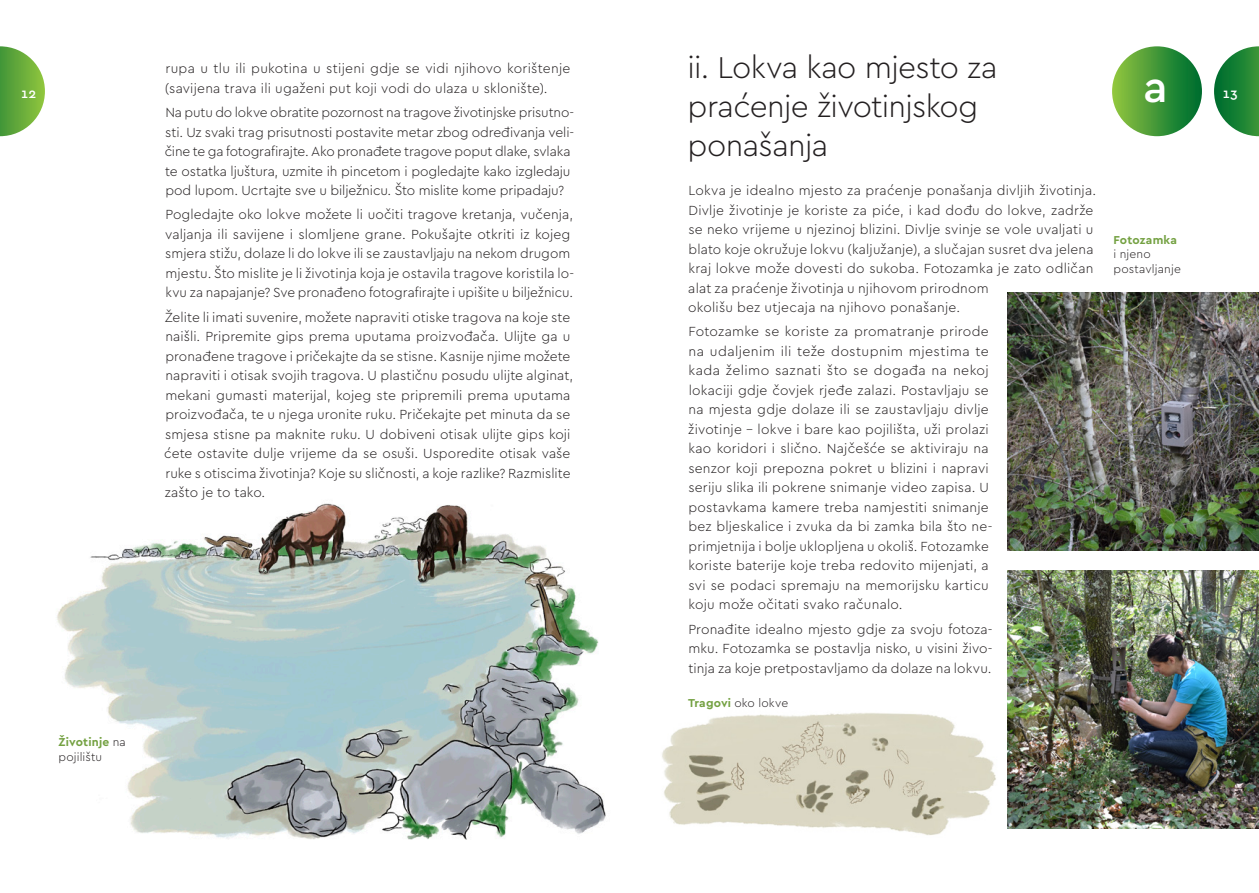
<style>
.page{position:relative;width:1259px;height:893px;background:#fff}
.page>*{position:absolute;margin:0;border:0;box-sizing:border-box;transform-origin:0 0}
.t1{font:500 45px "Cera PRO";color:#fff}
.t2{font:300 31.5px/39px "Cera PRO";letter-spacing:-.02em;color:#231f20}
.t3{font:300 13.8px/19.5px "Cera PRO";letter-spacing:.01em;color:#231f20}
.t4{font:300 13.8px/19.5px "Cera PRO";letter-spacing:-.01em;color:#231f20}
.t5{font:500 13.8px "Cera PRO";color:#fff}
.t6{font:300 12px/14.7px "Cera PRO";letter-spacing:.01em;color:#231f20}
.t7{font:700 12px "Cera PRO";letter-spacing:.01em;color:#74a142}
.s1{font-weight:700;color:#74a142}
</style>
<div class="page">
<svg style="left:1214px;top:46px;width:45px;height:90px"></svg>
<svg style="left:0;top:46px;width:45px;height:90px"></svg>
<div style="left:1112px;top:46px;width:90px;height:90px;background:linear-gradient(to right,#92c541,#006d31);border-radius:45px"></div>
<img style="left:57px;top:503px;width:549px;height:337px">
<img style="left:1007px;top:292px;width:252px;height:259px">
<img style="left:1007px;top:570px;width:252px;height:259px">
<img style="left:662px;top:713px;width:334px;height:122px">
<h2 class="t2" style="left:687px;top:47px;width:311px">ii. Lokva kao mjesto za praćenje životinjskog ponašanja</h2>
<p class="t3" style="left:688px;top:180px;width:409px">Lokva je idealno mjesto za praćenje ponašanja divljih životinja.<br>Divlje životinje je koriste za piće, i kad dođu do lokve, zadrže se neko vrijeme u njezinoj blizini. Divlje svinje se vole uvaljati u blato koje okružuje lokvu (kaljužanje), a slučajan susret dva jelena kraj lokve može dovesti do sukoba. Fotozamka je zato odličan alat za praćenje životinja u njihovom prirodnom<br>okolišu bez utjecaja na njihovo ponašanje.</p>
<p class="t3" style="left:688px;top:321px;width:306px">Fotozamke se koriste za promatranje prirode na udaljenim ili teže dostupnim mjestima te kada želimo saznati što se događa na nekoj lokaciji gdje čovjek rjeđe zalazi. Postavljaju se na mjesta gdje dolaze ili se zaustavljaju divlje životinje – lokve i bare kao pojilišta, uži prolazi kao koridori i slično. Najčešće se aktiviraju na senzor koji prepozna pokret u blizini i napravi seriju slika ili pokrene snimanje video zapisa. U postavkama kamere treba namjestiti snimanje bez bljeskalice i zvuka da bi zamka bila što ne&shy;primjetnija i bolje uklopljena u okoliš. Fotozamke koriste baterije koje treba redovito mijenjati, a svi se podaci spremaju na memorijsku karticu koju može očitati svako računalo.</p>
<p class="t3" style="left:688px;top:619px;width:306px;text-align:justify">Pronađite idealno mjesto gdje za svoju fotoza&shy;mku. Fotozamka se postavlja nisko, u visini živo&shy;tinja za koje pretpostavljamo da dolaze na lokvu.</p>
<p class="t3" style="left:165px;top:58px;width:407px">rupa u tlu ili pukotina u stijeni gdje se vidi njihovo korištenje (savijena trava ili ugaženi put koji vodi do ulaza u sklonište).</p>
<p class="t4" style="left:165px;top:102px;width:411px">Na putu do lokve obratite pozornost na tragove životinjske prisutno&shy;sti. Uz svaki trag prisutnosti postavite metar zbog određivanja veli&shy;čine te ga fotografirajte. Ako pronađete tragove poput dlake, svlaka te ostatka ljuštura, uzmite ih pincetom i pogledajte kako izgledaju pod lupom. Ucrtajte sve u bilježnicu. Što mislite kome pripadaju?</p>
<p class="t3" style="left:165px;top:204px;width:410px">Pogledajte oko lokve možete li uočiti tragove kretanja, vučenja, valjanja ili savijene i slomljene grane. Pokušajte otkriti iz kojeg smjera stižu, dolaze li do lokve ili se zaustavljaju na nekom drugom mjestu. Što mislite je li životinja koja je ostavila tragove koristila lo&shy;kvu za napajanje? Sve pronađeno fotografirajte i upišite u bilježnicu.</p>
<p class="t3" style="left:164px;top:307px;width:410px">Želite li imati suvenire, možete napraviti otiske tragova na koje ste naišli. Pripremite gips prema uputama proizvođača. Ulijte ga u pronađene tragove i pričekajte da se stisne. Kasnije njime možete napraviti i otisak svojih tragova. U plastičnu posudu ulijte alginat, mekani gumasti materijal, kojeg ste pripremili prema uputama proizvođača, te u njega uronite ruku. Pričekajte pet minuta da se smjesa stisne pa maknite ruku. U dobiveni otisak ulijte gips koji ćete ostavite dulje vrijeme da se osuši. Usporedite otisak vaše ruke s otiscima životinja? Koje su sličnosti, a koje razlike? Razmislite zašto je to tako.</p>
<h1 class="t1" style="left:1143px;top:57px;width:26px">a</h1>
<p class="t5" style="left:21px;top:84px;width:16px">12</p>
<p class="t5" style="left:1223px;top:84px;width:16px">13</p>
<p class="t7" style="left:1113px;top:232px;width:65px">Fotozamka</p>
<p class="t6" style="left:1113px;top:247px;width:69px">i njeno postavljanje</p>
<p class="t6" style="left:58px;top:734px;width:69px"><span class="s1">Životinje</span> na pojilištu</p>
<p class="t6" style="left:688px;top:695px;width:102px"><span class="s1">Tragovi</span> oko lokve</p>
</div>
